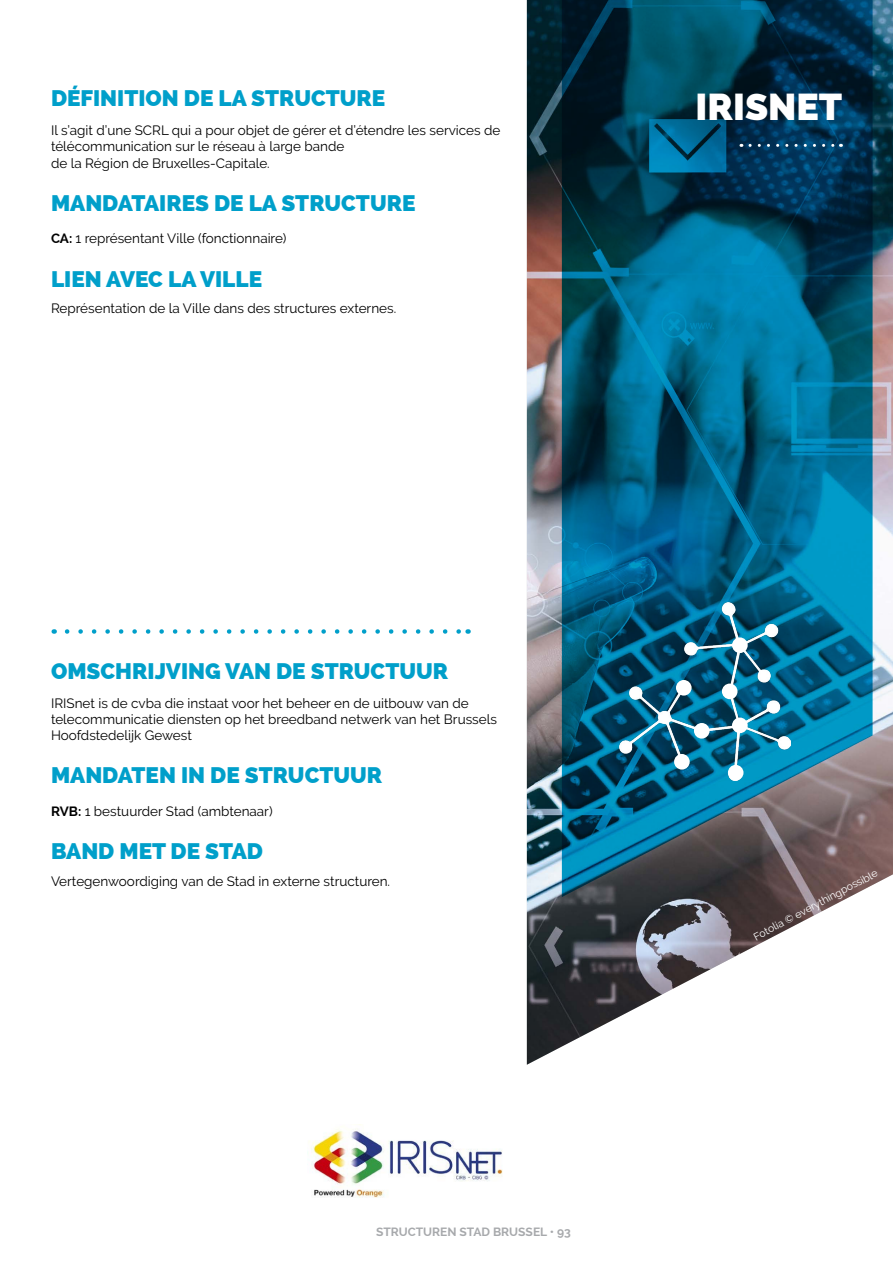
<style>
.page{position:relative;width:893px;height:1263px;background:#fff}
.page>*{position:absolute;margin:0;border:0;box-sizing:border-box;transform-origin:0 0}
.t1{font:800 37.5px "Raleway";color:#fff}
.t2{font:800 22.5px "Raleway";color:#009fca}
.t3{font:13.5px/16.2px "Raleway";color:#000}
.t4{font:700 12px "Raleway";color:#a7a9ac}
.t5{font:10.5px "Raleway";color:#fff}
.s1{font-weight:700}
</style>
<div class="page">
<img style="left:527px;top:0;width:366px;height:1065px">
<svg style="left:562px;top:0;width:311px;height:897px;background:#0a5876"></svg>
<svg style="left:67px;top:629px;width:394px;height:5px"></svg>
<img style="left:620px;top:602px;width:171px;height:178px">
<div style="left:732px;top:637px;width:16px;height:16px;background:#fff;border-radius:50%"></div>
<div style="left:722px;top:683px;width:15px;height:16px;background:#fff;border-radius:50%"></div>
<div style="left:732px;top:717px;width:16px;height:16px;background:#fff;border-radius:50%"></div>
<div style="left:694px;top:723px;width:16px;height:16px;background:#fff;border-radius:50%"></div>
<div style="left:676px;top:680px;width:16px;height:16px;background:#fff;border-radius:50%"></div>
<div style="left:728px;top:765px;width:15px;height:15px;background:#fff;border-radius:50%"></div>
<div style="left:674px;top:754px;width:16px;height:15px;background:#fff;border-radius:50%"></div>
<img style="left:307px;top:1124px;width:196px;height:74px">
<svg style="left:750px;top:144px;width:91px;height:3px"></svg>
<h2 class="t2" style="left:51px;top:85px;width:336px">DÉFINITION DE LA STRUCTURE</h2>
<p class="t3" style="left:51px;top:122px;width:451px">Il s’agit d’une SCRL qui a pour objet de gérer et d’étendre les services de télécommunication sur le réseau à large bande<br>de la Région de Bruxelles-Capitale.</p>
<h2 class="t2" style="left:51px;top:190px;width:366px">MANDATAIRES DE LA STRUCTURE</h2>
<p class="t3" style="left:51px;top:230px;width:237px"><span class="s1">CA:</span> 1 représentant Ville (fonctionnaire)</p>
<h2 class="t2" style="left:51px;top:266px;width:213px">LIEN AVEC LA VILLE</h2>
<p class="t3" style="left:51px;top:300px;width:347px">Représentation de la Ville dans des structures externes.</p>
<h1 class="t1" style="left:695px;top:85px;width:148px">IRISNET</h1>
<h2 class="t2" style="left:51px;top:658px;width:399px">OMSCHRIJVING VAN DE STRUCTUUR</h2>
<p class="t3" style="left:51px;top:695px;width:447px">IRISnet is de cvba die instaat voor het beheer en de uitbouw van de telecommunicatie diensten op het breedband netwerk van het Brussels<br>Hoofdstedelijk Gewest</p>
<h2 class="t2" style="left:51px;top:762px;width:333px">MANDATEN IN DE STRUCTUUR</h2>
<p class="t3" style="left:51px;top:803px;width:223px"><span class="s1">RVB:</span> 1 bestuurder Stad (ambtenaar)</p>
<h2 class="t2" style="left:51px;top:838px;width:213px">BAND MET DE STAD</h2>
<p class="t3" style="left:51px;top:873px;width:341px">Vertegenwoordiging van de Stad in externe structuren.</p>
<p class="t5" style="left:751px;top:932px;width:140px;rotate:-28deg">Fotolia © everythingpossible</p>
<p class="t4" style="left:376px;top:1225px;width:196px">STRUCTUREN STAD BRUSSEL • 93</p>
</div>
